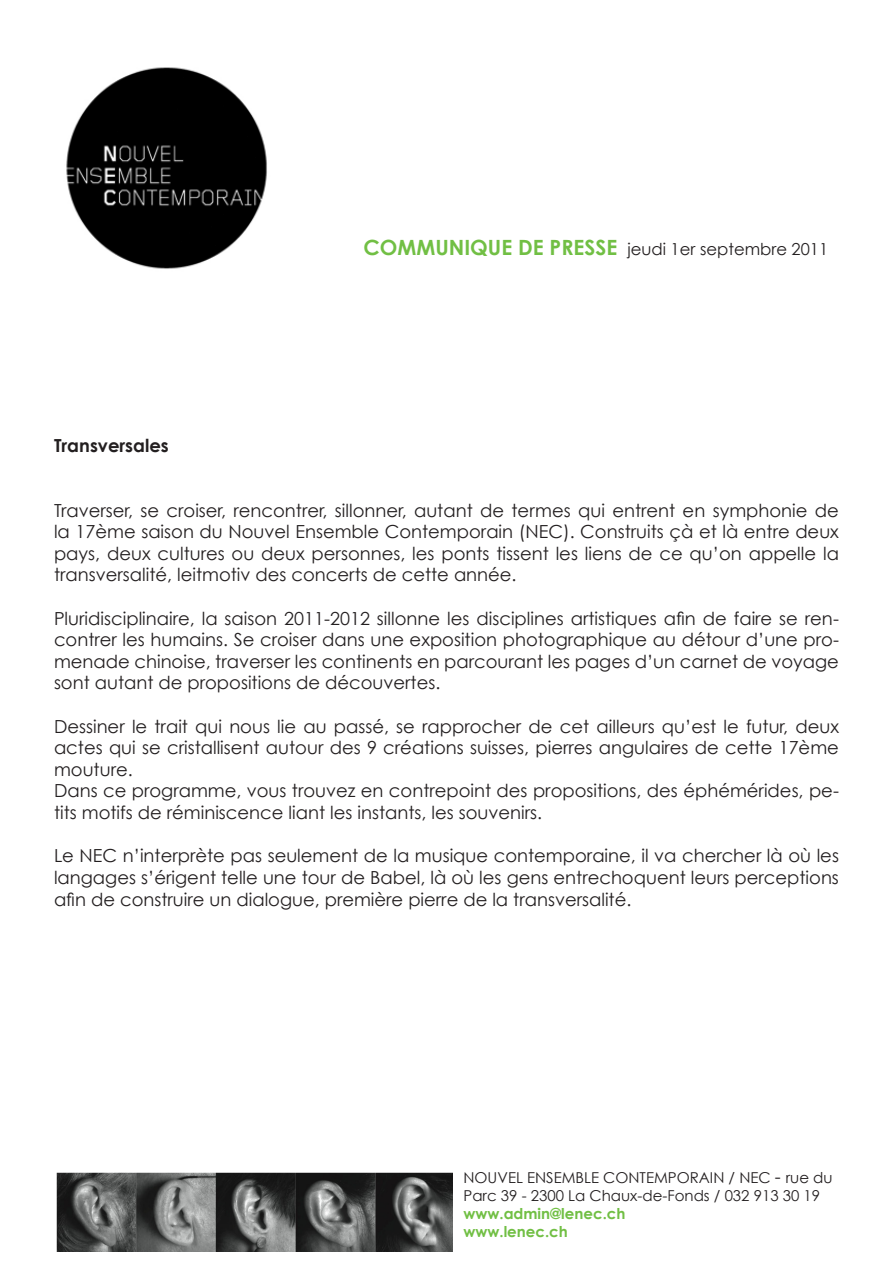
<style>
.page{position:relative;width:893px;height:1263px;background:#fff}
.page>*{position:absolute;margin:0;border:0;box-sizing:border-box;transform-origin:0 0}
.t1{font:18px/21.6px "Century Gothic";color:#231f20;text-align:justify}
.t2{font:700 18px "Century Gothic";color:#231f20}
.t3{font:16.5px "Century Gothic";color:#231f20}
.t4{font:15px/18px "Century Gothic";color:#231f20}
.t5{font:700 15px "Century Gothic";color:#71bf44}
.s1{font-weight:700;font-size:21px;color:#71bf44}
.s2{font-size:18px}
</style>
<div class="page">
<img style="left:66px;top:67px;width:201px;height:202px">
<img style="left:57px;top:1172px;width:396px;height:79px">
<p class="t2" style="left:54px;top:434px;width:116px">Transversales</p>
<p class="t3" style="left:364px;top:239px;width:466px"><span class="s1">COMMUNIQUE DE PRESSE</span> jeudi 1er septembre 2011</p>
<p class="t1" style="left:54px;top:499px;width:786px">Traverser, se croiser, rencontrer, sillonner, autant de termes qui entrent en symphonie de la 17ème saison du Nouvel Ensemble Contemporain (NEC). Construits çà et là entre deux pays, deux cultures ou deux personnes, les ponts tissent les liens de ce qu’on appelle la transversalité, leitmotiv des concerts de cette année.</p>
<p class="t1" style="left:54px;top:607px;width:786px">Pluridisciplinaire, la saison 2011-2012 sillonne les disciplines artistiques afin de faire se ren&shy;contrer les humains. Se croiser dans une exposition photographique au détour d’une pro&shy;menade chinoise, traverser les continents en parcourant les pages d’un carnet de voyage sont autant de propositions de découvertes.</p>
<p class="t1" style="left:54px;top:715px;width:786px">Dessiner le trait qui nous lie au passé, se rapprocher de cet ailleurs qu’est le futur, deux actes qui se cristallisent autour des 9 créations suisses, pierres angulaires de cette 17ème mouture.</p>
<p class="t1" style="left:54px;top:780px;width:786px">Dans ce programme, vous trouvez en contrepoint des propositions, des éphémérides, pe&shy;tits motifs de réminiscence liant les instants, les souvenirs.</p>
<p class="t1" style="left:54px;top:845px;width:786px">Le NEC n’interprète pas seulement de la musique contemporaine, il va chercher là où les langages s’érigent telle une tour de Babel, là où les gens entrechoquent leurs perceptions afin de construire un dialogue, première pierre de la transversalité.</p>
<p class="t4" style="left:463px;top:1168px;width:371px">NOUVEL ENSEMBLE CONTEMPORAIN / NEC <span class="s2">-</span> rue du<br>Parc 39 - 2300 La Chaux-de-Fonds / 032 913 30 19</p>
<p class="t5" style="left:463px;top:1204px;width:164px">www.admin@lenec.ch</p>
<p class="t5" style="left:463px;top:1222px;width:106px">www.lenec.ch</p>
</div>
